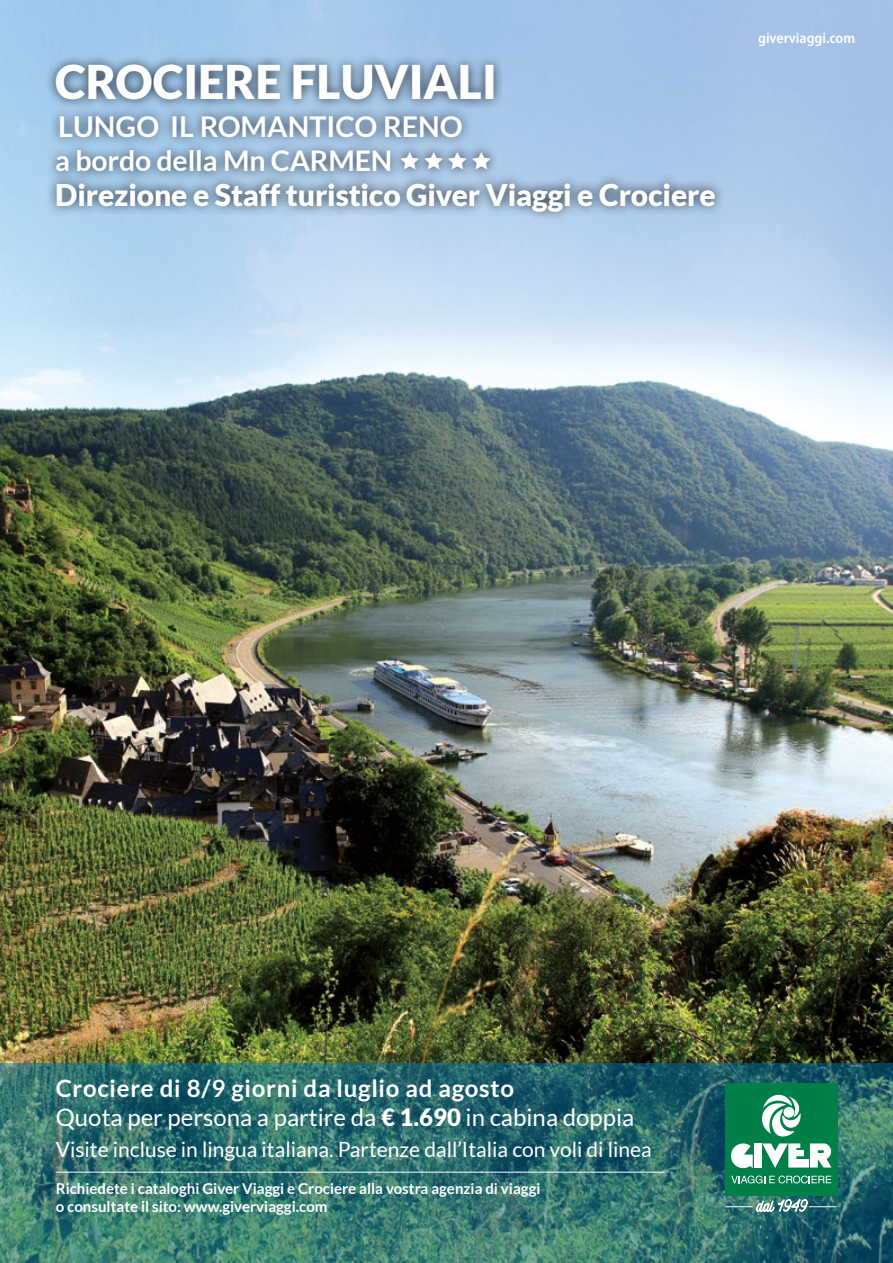
<style>
.page{position:relative;width:893px;height:1263px;background:#fff}
.page>*{position:absolute;margin:0;border:0;box-sizing:border-box;transform-origin:0 0}
.t1{font:900 46.5px "Lato";color:#fff}
.t2{font:900 30px "Lato";letter-spacing:-.005em;color:#fff}
.t3{font:700 28.65px "Lato";color:#fff}
.t4{font:700 28.5px "Lato";letter-spacing:-.005em;color:#fff}
.t5{font:24px/28.8px "Lato";color:#fff}
.t6{font:21px "Lato";color:#fff}
.t7{font:700 15px/18px "Lato";color:#fff}
.t8{font:600 semi-condensed 15px "Myriad Pro";color:#fff}
.s1{font-weight:700}
.s2{font-weight:900}
</style>
<div class="page">
<img style="left:0;top:0;width:893px;height:1063px">
<svg style="left:0;top:1063px;width:893px;height:200px;background:#2f706d"></svg>
<div style="left:45px;top:55px;width:681px;height:166px;background:#000;opacity:.75"></div>
<hr style="left:56px;top:1172px;width:608px;height:1px;background:#fff">
<div style="left:725px;top:1083px;width:112px;height:112px;background:#007f48"></div>
<svg style="left:731px;top:1094px;width:100px;height:74px"></svg>
<svg style="left:731px;top:1175px;width:100px;height:8px"></svg>
<svg style="left:725px;top:1197px;width:112px;height:16px;background:#538989"></svg>
<svg style="left:400px;top:152px;width:91px;height:18px;background:#869db6"></svg>
<h1 class="t1" style="left:55px;top:55px;width:443px">CROCIERE FLUVIALI</h1>
<h3 class="t3" style="left:58px;top:110px;width:406px">LUNGO IL ROMANTICO RENO</h3>
<h3 class="t4" style="left:55px;top:145px;width:339px">a bordo della Mn CARMEN</h3>
<h2 class="t2" style="left:55px;top:177px;width:662px">Direzione e Staff turistico Giver Viaggi e Crociere</h2>
<p class="t8" style="left:758px;top:29px;width:99px">giverviaggi.com</p>
<h3 class="t5" style="left:56px;top:1074px;width:580px"><span class="s1">Crociere di 8/9 giorni da luglio ad agosto<br></span>Quota per persona a partire da <span class="s2">€ 1.690</span> in cabina doppia</h3>
<h3 class="t6" style="left:56px;top:1138px;width:597px">Visite incluse in lingua italiana. Partenze dall’Italia con voli di linea</h3>
<p class="t7" style="left:56px;top:1179px;width:486px">Richiedete i cataloghi Giver Viaggi e Crociere alla vostra agenzia di viaggi o consultate il sito: www.giverviaggi.com</p>
</div>
